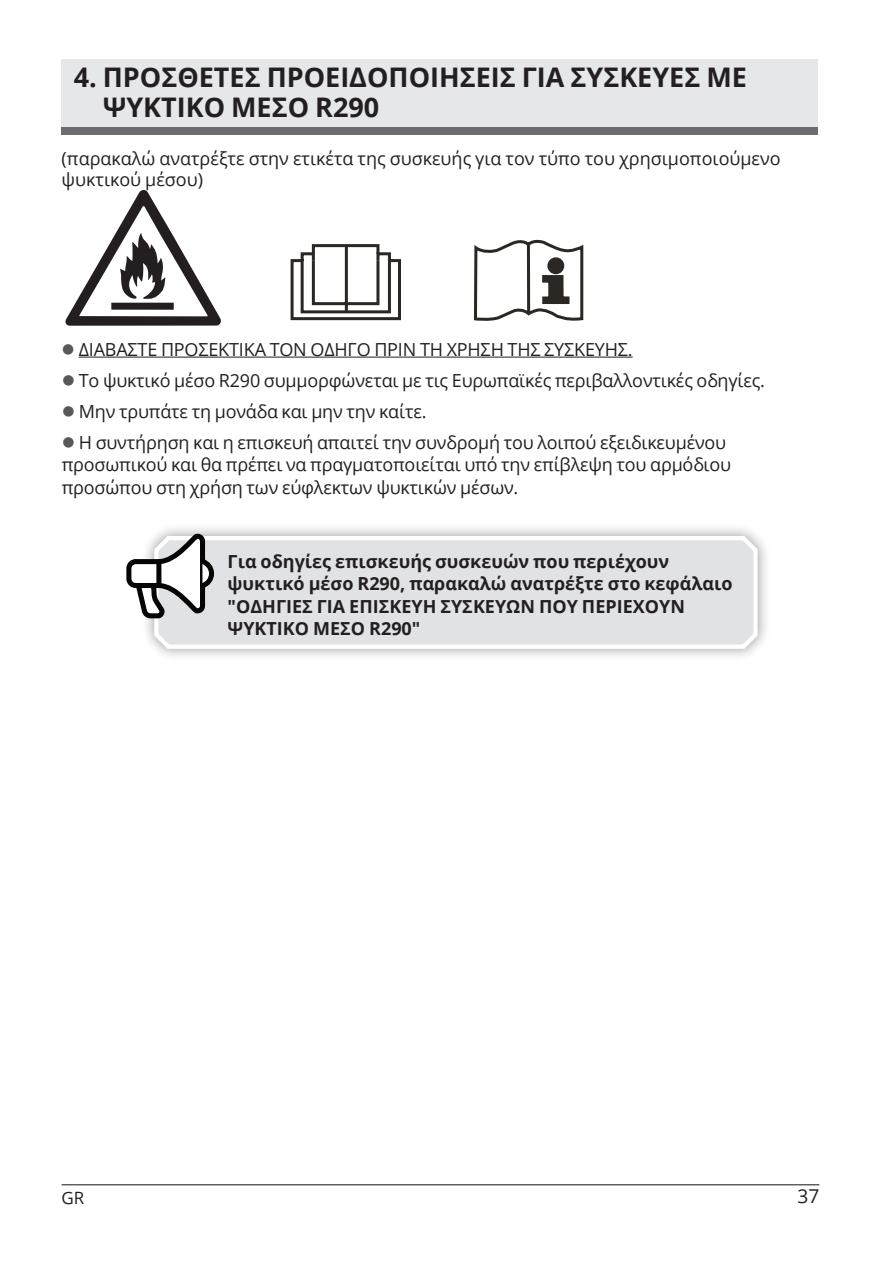
<style>
.page{position:relative;width:893px;height:1263px;background:#fff}
.page>*{position:absolute;margin:0;border:0;box-sizing:border-box;transform-origin:0 0}
.t1{font:700 27px/30px "Open Sans";color:#231f20}
.t2{font:19.05px "Open Sans";color:#231f20}
.t3{font:18px/22.5px "Open Sans";letter-spacing:-.01em;color:#231f20}
.t4{font:700 18px/22.5px "Open Sans";color:#231f20}
.t5{font:16.95px "Open Sans";color:#231f20}
.s1{color:#57585a}
</style>
<div class="page">
<hr style="left:62px;top:1184px;width:757px;height:1px;background:#231f20">
<div style="left:62px;top:59px;width:756px;height:68px;background:#e6e7e9"></div>
<div style="left:62px;top:127px;width:756px;height:8px;background:#6c6d70"></div>
<hr style="left:79px;top:357px;width:554px;height:1px;background:#231f20">
<div style="left:141px;top:523px;width:629px;height:139px;background:#231f20;opacity:.4"></div>
<svg style="left:152px;top:532px;width:608px;height:119px;background:#e2e3e5"></svg>
<svg style="left:126px;top:531px;width:91px;height:90px"></svg>
<svg style="left:65px;top:190px;width:156px;height:136px"></svg>
<svg style="left:474px;top:239px;width:110px;height:82px"></svg>
<svg style="left:290px;top:244px;width:111px;height:77px"></svg>
<h1 class="t1" style="left:103px;top:62px;width:646px;text-indent:-29px">4. ΠΡΟΣΘΕΤΕΣ ΠΡΟΕΙΔΟΠΟΙΗΣΕΙΣ ΓΙΑ ΣΥΣΚΕΥΕΣ ΜΕ<br>ΨΥΚΤΙΚΟ ΜΕΣΟ R290</h1>
<p class="t3" style="left:62px;top:148px;width:721px;line-height:21px">(παρακαλώ ανατρέξτε στην ετικέτα της συσκευής για τον τύπο του χρησιμοποιούμενο ψυκτικού μέσου)</p>
<p class="t3" style="left:62px;top:337px;width:573px"><span class="s1">●</span> ΔΙΑΒΑΣΤΕ ΠΡΟΣΕΚΤΙΚΑ ΤΟΝ ΟΔΗΓΟ ΠΡΙΝ ΤΗ ΧΡΗΣΗ ΤΗΣ ΣΥΣΚΕΥΗΣ.</p>
<p class="t3" style="left:62px;top:368px;width:705px"><span class="s1">●</span> To ψυκτικό μέσο R290 συμμορφώνεται με τις Ευρωπαϊκές περιβαλλοντικές οδηγίες.</p>
<p class="t3" style="left:62px;top:399px;width:366px"><span class="s1">●</span> Μην τρυπάτε τη μονάδα και μην την καίτε.</p>
<p class="t3" style="left:62px;top:430px;width:671px"><span class="s1">●</span> Η συντήρηση και η επισκευή απαιτεί την συνδρομή του λοιπού εξειδικευμένου προσωπικού και θα πρέπει να πραγματοποιείται υπό την επίβλεψη του αρμόδιου προσώπου στη χρήση των εύφλεκτων ψυκτικών μέσων.</p>
<p class="t4" style="left:228px;top:549px;width:507px">Για οδηγίες επισκευής συσκευών που περιέχουν ψυκτικό μέσο R290, παρακαλώ ανατρέξτε στο κεφάλαιο "ΟΔΗΓΙΕΣ ΓΙΑ ΕΠΙΣΚΕΥΗ ΣΥΣΚΕΥΩΝ ΠΟΥ ΠΕΡΙΕΧΟΥΝ ΨΥΚΤΙΚΟ ΜΕΣΟ R290"</p>
<p class="t5" style="left:62px;top:1186px;width:24px">GR</p>
<p class="t2" style="left:797px;top:1183px;width:23px">37</p>
</div>
